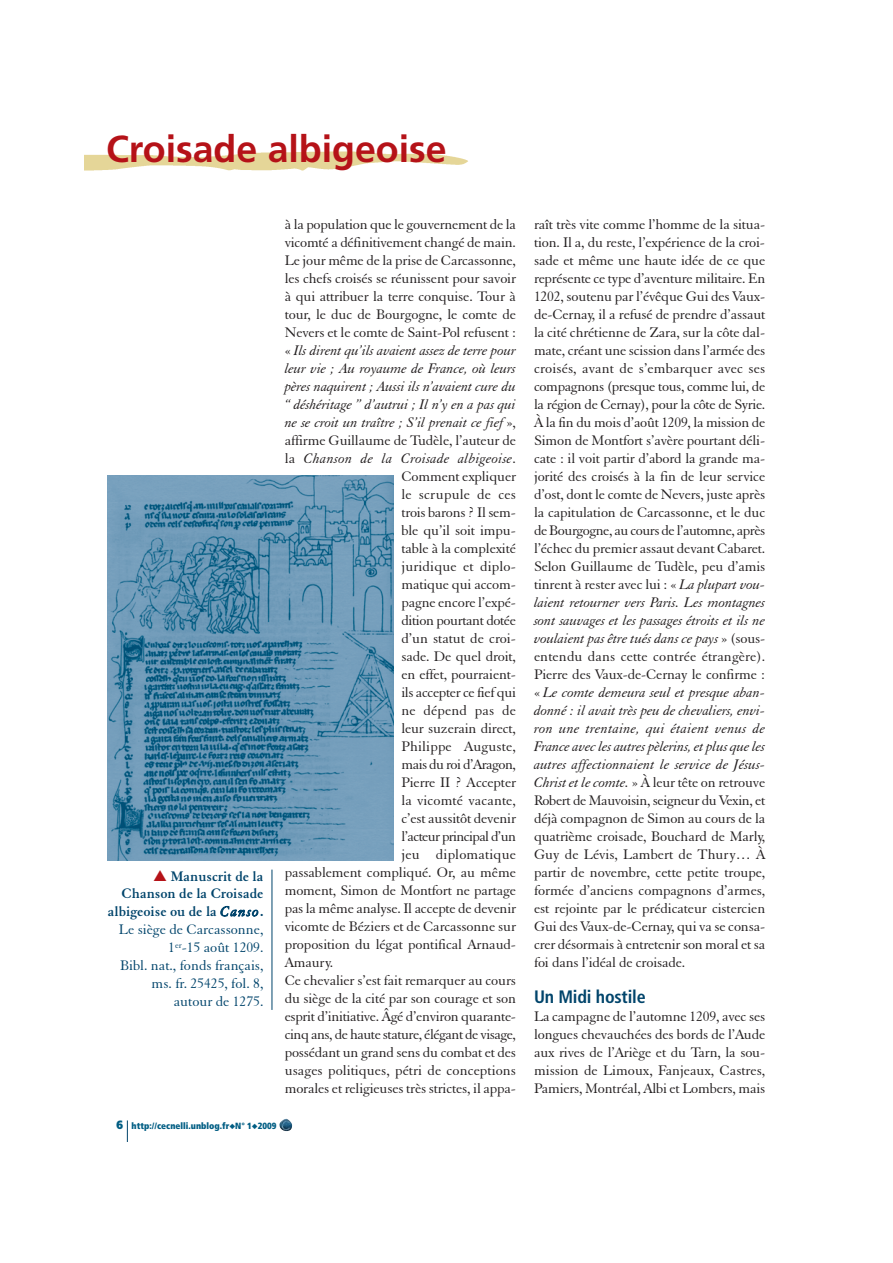
<style>
.page{position:relative;width:893px;height:1263px;background:#fff}
.page>*{position:absolute;margin:0;border:0;box-sizing:border-box;transform-origin:0 0}
.t1{font:700 37.5px "Frutiger";color:#b51218}
.t2{font:700 condensed 18px "Frutiger";letter-spacing:-.01em;color:#00446b}
.t3{font:15px/18px "Elegant Garamond BT";letter-spacing:-.01em;color:#231f20;text-align:justify}
.t4{font:italic 15px "Elegant Garamond BT";letter-spacing:-.01em;color:#231f20}
.t5{font:15px/17.9px "Elegant Garamond BT";color:#00446b;text-align:right}
.t6{font:15px "Elegant Garamond BT";letter-spacing:.01em;color:#231f20}
.t7{font:15px "Elegant Garamond BT";letter-spacing:-.03em;color:#231f20}
.t8{font:italic 15px "Elegant Garamond BT";letter-spacing:.01em;color:#231f20}
.t9{font:15px "Elegant Garamond BT";letter-spacing:-.04em;color:#231f20}
.t10{font:15px "Elegant Garamond BT";letter-spacing:-.035em;color:#231f20}
.t11{font:900 condensed 9px "Frutiger";color:#005d83}
.s1{font-weight:700}
.s2{font-style:italic}
.s3{font-style:normal}
.s4{font-stretch:normal;font-size:12px}
</style>
<div class="page">
<img style="left:85px;top:151px;width:383px;height:20px">
<svg style="left:279px;top:1119px;width:13px;height:12px"></svg>
<svg style="left:127px;top:1120px;width:1px;height:22px"></svg>
<img style="left:107px;top:475px;width:287px;height:385px">
<hr style="left:272px;top:870px;width:1px;height:140px;background:#00446b">
<h1 class="t1" style="left:106px;top:134px;width:342px">Croisade albigeoise</h1>
<p class="t5" style="left:108px;top:869px;width:157px"><span class="s1">Manuscrit de la<br>Chanson de la Croisade albigeoise ou de la</span> <span class="s2">Canso</span><span class="s1">.<br></span>Le siège de Carcassonne,<br>1<sup>er</sup>-15 août 1209.<br>Bibl. nat., fonds français, ms. fr. 25425, fol. 8,<br>autour de 1275.</p>
<p class="t3" style="left:285px;top:217px;width:233px">à la population que le gouvernement de la</p>
<p class="t3" style="left:285px;top:235px;width:233px">vicomté a définitivement changé de main.</p>
<p class="t3" style="left:285px;top:253px;width:233px">Le jour même de la prise de Carcassonne,</p>
<p class="t3" style="left:285px;top:271px;width:233px">les chefs croisés se réunissent pour savoir</p>
<p class="t3" style="left:285px;top:289px;width:233px">à qui attribuer la terre conquise. Tour à</p>
<p class="t3" style="left:285px;top:307px;width:233px">tour, le duc de Bourgogne, le comte de</p>
<p class="t3" style="left:285px;top:325px;width:233px">Nevers et le comte de Saint-Pol refusent :</p>
<p class="t4" style="left:285px;top:346px;width:233px"><span class="s3">«</span> Ils dirent qu’ils avaient assez de terre pour</p>
<p class="t4" style="left:285px;top:364px;width:233px">leur vie ; Au royaume de France, où leurs</p>
<p class="t4" style="left:285px;top:382px;width:233px">pères naquirent ; Aussi ils n’avaient cure du</p>
<p class="t4" style="left:285px;top:400px;width:233px">“ déshéritage ” d’autrui ; Il n’y en a pas qui</p>
<p class="t4" style="left:285px;top:418px;width:233px">ne se croit un traître ; S’il prenait ce fief <span class="s3">»,</span></p>
<p class="t3" style="left:285px;top:433px;width:233px">affirme Guillaume de Tudèle, l’auteur de</p>
<p class="t8" style="left:285px;top:454px;width:233px"><span class="s3">la</span> Chanson de la Croisade albigeoise<span class="s3">.</span></p>
<p class="t3" style="left:401px;top:469px;width:116px">Comment expliquer</p>
<p class="t6" style="left:401px;top:489px;width:116px">le scrupule de ces</p>
<p class="t3" style="left:401px;top:505px;width:116px">trois barons ? Il sem-</p>
<p class="t3" style="left:401px;top:523px;width:116px">ble qu’il soit impu-</p>
<p class="t3" style="left:401px;top:541px;width:116px">table à la complexité</p>
<p class="t6" style="left:401px;top:561px;width:116px">juridique et diplo-</p>
<p class="t3" style="left:401px;top:577px;width:116px">matique qui accom-</p>
<p class="t3" style="left:401px;top:595px;width:116px">pagne encore l’expé-</p>
<p class="t3" style="left:401px;top:613px;width:116px">dition pourtant dotée</p>
<p class="t3" style="left:401px;top:631px;width:116px">d’un statut de croi-</p>
<p class="t3" style="left:401px;top:649px;width:116px">sade. De quel droit,</p>
<p class="t3" style="left:401px;top:667px;width:116px">en effet, pourraient-</p>
<p class="t3" style="left:401px;top:685px;width:116px">ils accepter ce fief qui</p>
<p class="t6" style="left:401px;top:705px;width:116px">ne dépend pas de</p>
<p class="t3" style="left:401px;top:721px;width:116px">leur suzerain direct,</p>
<p class="t6" style="left:401px;top:741px;width:116px">Philippe Auguste,</p>
<p class="t10" style="left:401px;top:759px;width:116px">mais du roi d’Aragon,</p>
<p class="t3" style="left:401px;top:775px;width:116px">Pierre II ? Accepter</p>
<p class="t3" style="left:401px;top:793px;width:116px">la vicomté vacante,</p>
<p class="t3" style="left:401px;top:811px;width:116px">c’est aussitôt devenir</p>
<p class="t9" style="left:401px;top:831px;width:116px">l’acteur principal d’un</p>
<p class="t6" style="left:401px;top:849px;width:116px">jeu diplomatique</p>
<p class="t3" style="left:285px;top:865px;width:233px">passablement compliqué. Or, au même</p>
<p class="t3" style="left:285px;top:883px;width:233px">moment, Simon de Montfort ne partage</p>
<p class="t3" style="left:285px;top:901px;width:233px">pas la même analyse. Il accepte de devenir</p>
<p class="t3" style="left:285px;top:919px;width:233px">vicomte de Béziers et de Carcassonne sur</p>
<p class="t3" style="left:285px;top:937px;width:233px">proposition du légat pontifical Arnaud-</p>
<p class="t3" style="left:285px;top:955px;width:50px">Amaury.</p>
<p class="t3" style="left:285px;top:973px;width:233px">Ce chevalier s’est fait remarquer au cours</p>
<p class="t3" style="left:285px;top:991px;width:233px">du siège de la cité par son courage et son</p>
<p class="t3" style="left:285px;top:1009px;width:233px">esprit d’initiative. Âgé d’environ quarante-</p>
<p class="t7" style="left:285px;top:1029px;width:233px">cinq ans, de haute stature, élégant de visage,</p>
<p class="t3" style="left:285px;top:1045px;width:233px">possédant un grand sens du combat et des</p>
<p class="t3" style="left:285px;top:1063px;width:233px">usages politiques, pétri de conceptions</p>
<p class="t3" style="left:285px;top:1081px;width:233px">morales et religieuses très strictes, il appa-</p>
<p class="t11" style="left:117px;top:1123px;width:162px"><span class="s4">6</span> http://cecnelli.unblog.fr◆N° 1◆2009</p>
<p class="t3" style="left:534px;top:217px;width:233px">raît très vite comme l’homme de la situa&shy;tion. Il a, du reste, l’expérience de la croi&shy;sade et même une haute idée de ce que représente ce type d’aventure militaire. En 1202, soutenu par l’évêque Gui des Vaux&shy;de-Cernay, il a refusé de prendre d’assaut la cité chrétienne de Zara, sur la côte dal&shy;mate, créant une scission dans l’armée des croisés, avant de s’embarquer avec ses compagnons (presque tous, comme lui, de la région de Cernay), pour la côte de Syrie.<br>À la fin du mois d’août 1209, la mission de Simon de Montfort s’avère pourtant déli&shy;cate : il voit partir d’abord la grande ma&shy;jorité des croisés à la fin de leur service d’ost, dont le comte de Nevers, juste après la capitulation de Carcassonne, et le duc de Bourgogne, au cours de l’automne, après l’échec du premier assaut devant Cabaret.<br>Selon Guillaume de Tudèle, peu d’amis tinrent à rester avec lui : « <span class="s2">La plupart vou&shy;laient retourner vers Paris. Les montagnes sont sauvages et les passages étroits et ils ne voulaient pas être tués dans ce pays</span> » (sous&shy;entendu dans cette contrée étrangère).<br>Pierre des Vaux-de-Cernay le confirme : « <span class="s2">Le comte demeura seul et presque aban&shy;donné : il avait très peu de chevaliers, envi&shy;ron une trentaine, qui étaient venus de France avec les autres pèlerins, et plus que les autres affectionnaient le service de Jésus-Christ et le comte.</span> » À leur tête on retrouve Robert de Mauvoisin, seigneur du Vexin, et déjà compagnon de Simon au cours de la quatrième croisade, Bouchard de Marly, Guy de Lévis, Lambert de Thury… À partir de novembre, cette petite troupe, formée d’anciens compagnons d’armes, est rejointe par le prédicateur cistercien Gui des Vaux-de-Cernay, qui va se consa&shy;crer désormais à entretenir son moral et sa foi dans l’idéal de croisade.</p>
<p class="t2" style="left:534px;top:990px;width:113px">Un Midi hostile</p>
<p class="t3" style="left:534px;top:1009px;width:233px">La campagne de l’automne 1209, avec ses longues chevauchées des bords de l’Aude aux rives de l’Ariège et du Tarn, la sou&shy;mission de Limoux, Fanjeaux, Castres, Pamiers, Montréal, Albi et Lombers, mais</p>
</div>
